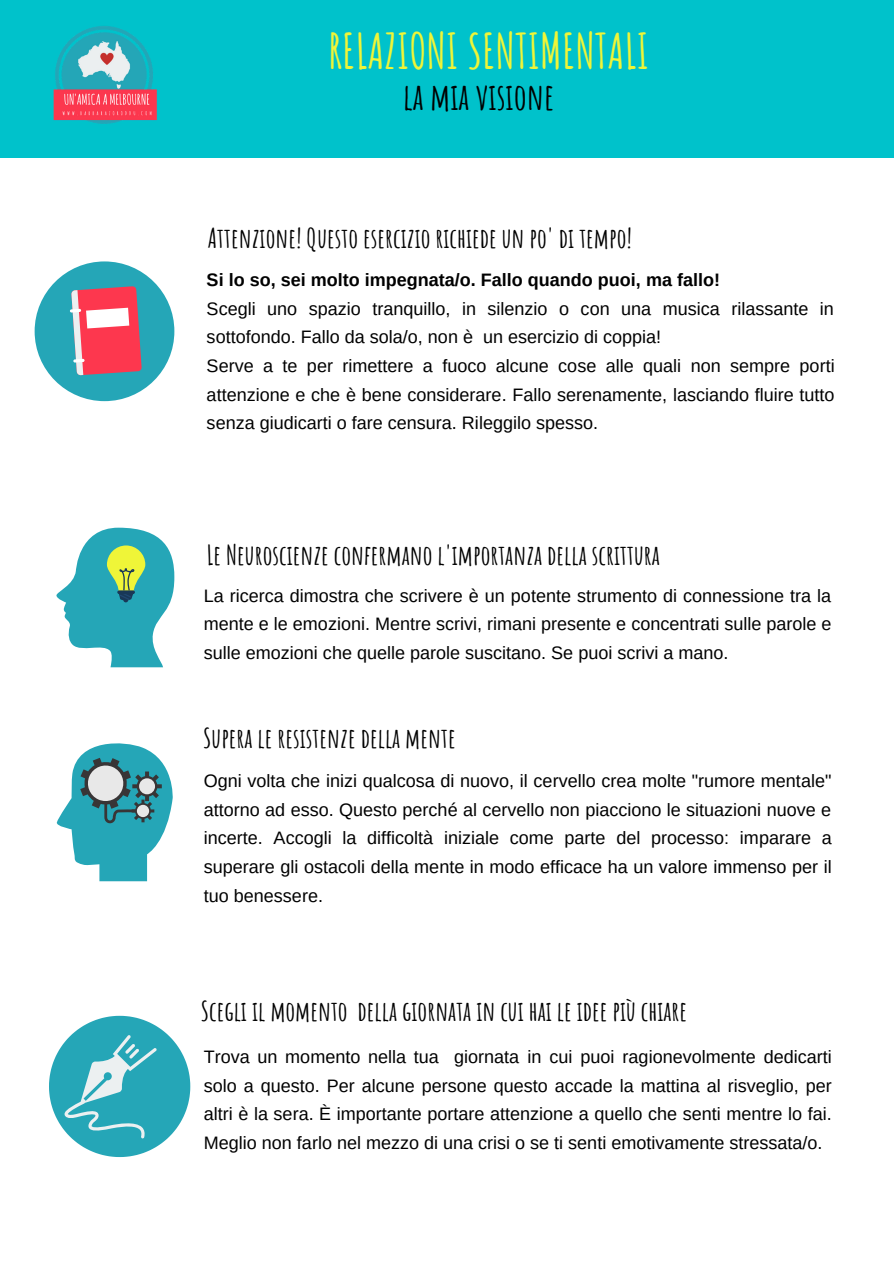
<style>
.page{position:relative;width:894px;height:1264px;background:#fff}
.page>*{position:absolute;margin:0;border:0;box-sizing:border-box;transform-origin:0 0}
.t1{font:700 48px "Amatic SC";color:#eff538}
.t2{font:700 36px "Amatic SC";color:#000}
.t3{font:700 27px "Amatic SC";color:#000}
.t4{font:18px/28.7px "Arimo";color:#000;text-align:justify}
.t5{font:700 18px "Arimo";color:#000}
</style>
<div class="page">
<div style="left:0;top:0;width:893px;height:158px;background:#00c2cb"></div>
<img style="left:53px;top:26px;width:104px;height:98px">
<svg style="left:56px;top:527px;width:118px;height:140px"></svg>
<svg style="left:117px;top:590px;width:18px;height:4px"></svg>
<svg style="left:49px;top:1015px;width:141px;height:141px"></svg>
<svg style="left:56px;top:743px;width:117px;height:138px"></svg>
<div style="left:35px;top:261px;width:139px;height:140px;background:#25a6b7;border-radius:50%"></div>
<svg style="left:70px;top:286px;width:72px;height:89px;background:#de6d7f"></svg>
<h1 class="t1" style="left:328px;top:20px;width:322px">RELAZIONI SENTIMENTALI</h1>
<h2 class="t2" style="left:403px;top:73px;width:153px">la mia visione</h2>
<h3 class="t3" style="left:208px;top:221px;width:425px">Attenzione! Questo esercizio richiede un po' di tempo!</h3>
<p class="t5" style="left:206px;top:270px;width:514px">Si lo so, sei molto impegnata/o. Fallo quando puoi, ma fallo!</p>
<p class="t4" style="left:206px;top:294px;width:629px;text-align:left">Scegli uno spazio tranquillo, in silenzio o con una musica rilassante in sottofondo. Fallo da sola/o, non è un esercizio di coppia!<br>Serve a te per rimettere a fuoco alcune cose alle quali non sempre porti attenzione e che è bene considerare. Fallo serenamente, lasciando fluire tutto senza giudicarti o fare censura. Rileggilo spesso.</p>
<h3 class="t3" style="left:207px;top:537px;width:454px">Le Neuroscienze confermano l'importanza della scrittura</h3>
<p class="t4" style="left:204px;top:581px;width:629px">La ricerca dimostra che scrivere è un potente strumento di connessione tra la mente e le emozioni. Mentre scrivi, rimani presente e concentrati sulle parole e sulle emozioni che quelle parole suscitano. Se puoi scrivi a mano.</p>
<h3 class="t3" style="left:203px;top:720px;width:254px">Supera le resistenze della mente</h3>
<p class="t4" style="left:204px;top:766px;width:629px">Ogni volta che inizi qualcosa di nuovo, il cervello crea molte "rumore mentale" attorno ad esso. Questo perché al cervello non piacciono le situazioni nuove e incerte. Accogli la difficoltà iniziale come parte del processo: imparare a superare gli ostacoli della mente in modo efficace ha un valore immenso per il tuo benessere.</p>
<h3 class="t3" style="left:201px;top:993px;width:488px">Scegli il momento della giornata in cui hai le idee più chiare</h3>
<p class="t4" style="left:204px;top:1042px;width:629px">Trova un momento nella tua giornata in cui puoi ragionevolmente dedicarti solo a questo. Per alcune persone questo accade la mattina al risveglio, per altri è la sera. È importante portare attenzione a quello che senti mentre lo fai.<br>Meglio non farlo nel mezzo di una crisi o se ti senti emotivamente stressata/o.</p>
</div>
